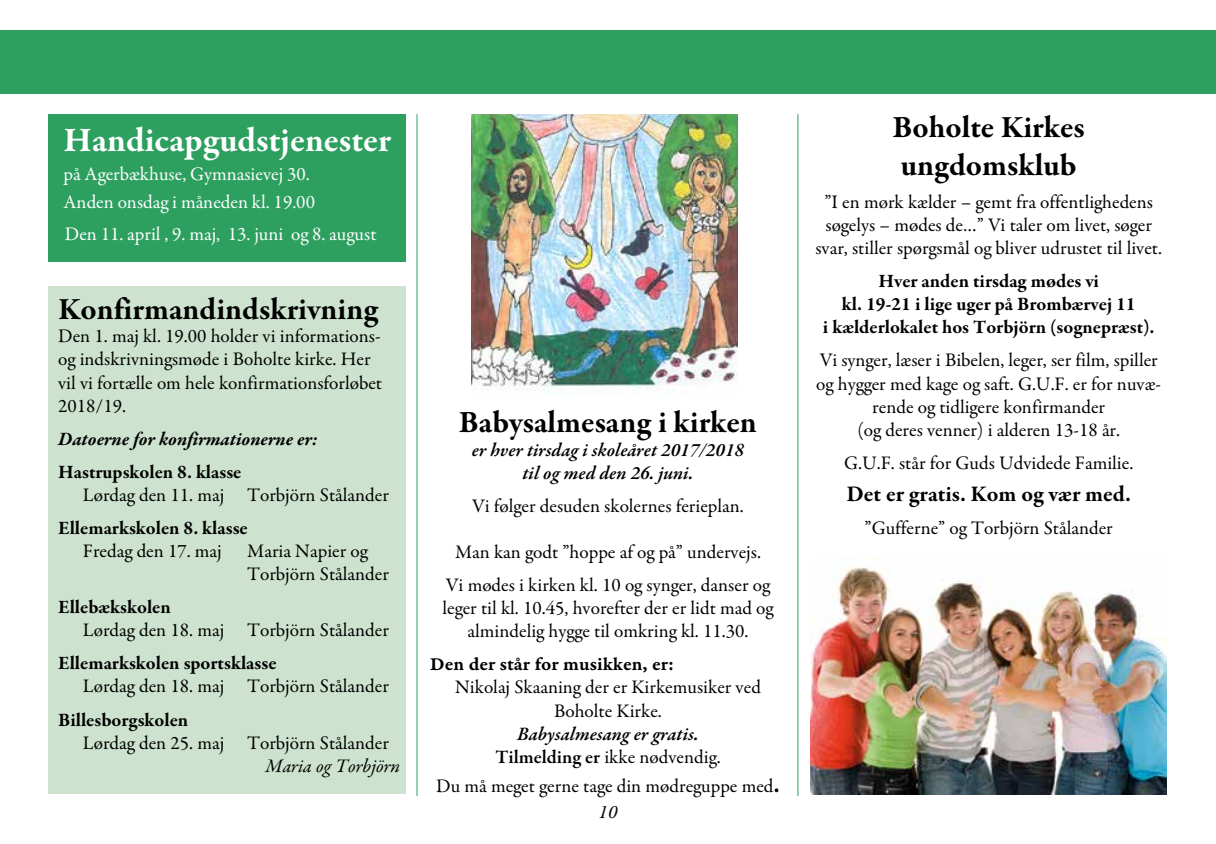
<style>
.page{position:relative;width:1216px;height:844px;background:#fff}
.page>*{position:absolute;margin:0;border:0;box-sizing:border-box;transform-origin:0 0}
.t1{font:700 35px "Garamond Premr Pro";color:#fff}
.t2{font:700 31.5px/37.8px "Garamond Premr Pro";color:#000}
.t3{font:700 22.75px "Garamond Premr Pro";color:#000}
.t4{font:19.25px/23.1px "Garamond Premr Pro";color:#000;text-align:center}
.t5{font:700 19.25px/23.1px "Garamond Premr Pro";color:#000;text-align:center}
.t6{font:italic 600 19.25px/23.1px "Garamond Premr Pro";color:#000;text-align:center}
.t7{font:19.25px/28px "Garamond Premr Pro";color:#fff}
.t8{font:italic 700 19.25px "Garamond Premr Pro";color:#000}
.t9{font:19.25px "Garamond Premr Pro Smbd Capt";color:#000}
.t10{font:italic 19.25px "Garamond Premr Pro";color:#000}
.s1{font-style:normal}
.s2{font-weight:400;font-style:normal}
.s3{font-weight:700;font-size:24.5px}
</style>
<div class="page">
<div style="left:0;top:30px;width:1215px;height:63px;background:#2da05f"></div>
<img style="left:471px;top:114px;width:266px;height:282px">
<img style="left:810px;top:557px;width:355px;height:237px">
<div style="left:48px;top:114px;width:357px;height:147px;background:#2da05f"></div>
<div style="left:48px;top:286px;width:357px;height:508px;background:#cde2cf"></div>
<hr style="left:416px;top:114px;width:1px;height:682px;background:#2da05f">
<hr style="left:797px;top:114px;width:1px;height:682px;background:#2da05f">
<h1 class="t1" style="left:64px;top:119px;width:329px">Handicapgudstjenester</h1>
<p class="t7" style="left:64px;top:160px;width:253px">på Agerbækhuse, Gymnasievej 30.<br>Anden onsdag i måneden kl. 19.00</p>
<p class="t7" style="left:65px;top:221px;width:313px">Den 11. april , 9. maj, 13. juni og 8. august</p>
<h2 class="t2" style="left:58px;top:291px;width:322px">Konfirmandindskrivning</h2>
<p class="t4" style="left:58px;top:325px;width:325px;text-align:left">Den 1. maj kl. 19.00 holder vi informations&shy;og indskrivningsmøde i Boholte kirke. Her vil vi fortælle om hele konfirmationsforløbet 2018/19.</p>
<p class="t8" style="left:58px;top:427px;width:261px">Datoerne for konfirmationerne er:</p>
<p class="t5" style="left:58px;top:460px;width:185px">Hastrupskolen 8. klasse</p>
<p class="t4" style="left:83px;top:483px;width:307px">Lørdag den 11. maj Torbjörn Stålander</p>
<p class="t5" style="left:58px;top:516px;width:191px">Ellemarkskolen 8. klasse</p>
<p class="t4" style="left:83px;top:539px;width:140px">Fredag den 17. maj</p>
<p class="t4" style="left:247px;top:539px;width:143px;text-align:left">Maria Napier og<br>Torbjörn Stålander</p>
<p class="t5" style="left:58px;top:595px;width:114px">Ellebækskolen</p>
<p class="t4" style="left:83px;top:619px;width:307px">Lørdag den 18. maj Torbjörn Stålander</p>
<p class="t5" style="left:58px;top:652px;width:220px">Ellemarkskolen sportsklasse</p>
<p class="t4" style="left:83px;top:675px;width:307px">Lørdag den 18. maj Torbjörn Stålander</p>
<p class="t5" style="left:58px;top:708px;width:132px">Billesborgskolen</p>
<p class="t4" style="left:83px;top:731px;width:307px">Lørdag den 25. maj Torbjörn Stålander</p>
<p class="t10" style="left:266px;top:753px;width:136px">Maria og Torbjörn</p>
<h2 class="t2" style="left:459px;top:404px;width:299px">Babysalmesang i kirken</h2>
<p class="t6" style="left:472px;top:439px;width:273px">er hver tirsdag i skoleåret 2017/2018 til og med den 26. juni.</p>
<p class="t4" style="left:472px;top:494px;width:273px">Vi følger desuden skolernes ferieplan.</p>
<p class="t4" style="left:446px;top:535px;width:325px;line-height:33.1px">Man kan godt ”hoppe af og på” undervejs.<br>Vi mødes i kirken kl. 10 og synger, danser og</p>
<p class="t4" style="left:442px;top:596px;width:332px">leger til kl. 10.45, hvorefter der er lidt mad og almindelig hygge til omkring kl. 11.30.</p>
<p class="t9" style="left:430px;top:652px;width:245px">Den der står for musikken, er:</p>
<p class="t4" style="left:455px;top:676px;width:307px">Nikolaj Skaaning der er Kirkemusiker ved<br>Boholte Kirke.</p>
<p class="t6" style="left:495px;top:723px;width:227px">Babysalmesang er gratis.<br><span class="s1">Tilmelding er</span> <span class="s2">ikke nødvendig.</span></p>
<p class="t4" style="left:436px;top:774px;width:345px">Du må meget gerne tage din mødreguppe med<span class="s3">.</span></p>
<p class="t10" style="left:598px;top:799px;width:20px">10</p>
<h2 class="t2" style="left:892px;top:109px;width:194px">Boholte Kirkes ungdomsklub</h2>
<p class="t4" style="left:815px;top:191px;width:348px">”I en mørk kælder – gemt fra offentlighedens søgelys – mødes de…” Vi taler om livet, søger svar, stiller spørgsmål og bliver udrustet til livet.</p>
<p class="t5" style="left:823px;top:270px;width:333px">Hver anden tirsdag mødes vi<br>kl. 19-21 i lige uger på Brombærvej 11<br>i kælderlokalet hos Torbjörn (sognepræst).</p>
<p class="t4" style="left:816px;top:349px;width:346px">Vi synger, læser i Bibelen, leger, ser film, spiller og hygger med kage og saft. G.U.F. er for nuvæ&shy;rende og tidligere konfirmander<br>(og deres venner) i alderen 13-18 år.</p>
<p class="t4" style="left:844px;top:451px;width:291px">G.U.F. står for Guds Udvidede Familie.</p>
<p class="t3" style="left:846px;top:480px;width:286px">Det er gratis. Kom og vær med.</p>
<p class="t4" style="left:864px;top:517px;width:250px">”Gufferne” og Torbjörn Stålander</p>
</div>
